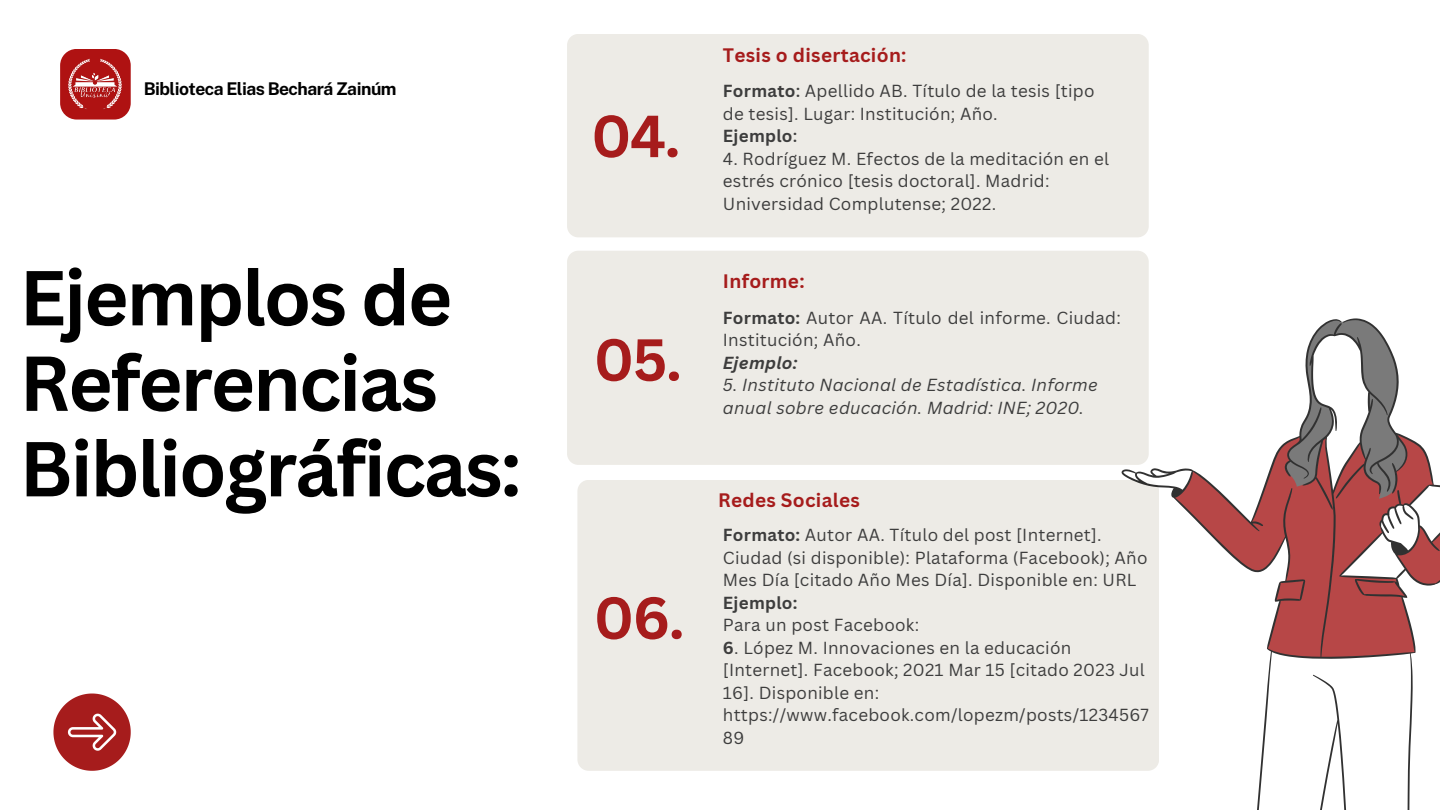
<style>
.page{position:relative;width:1440px;height:810px;background:#fff}
.page>*{position:absolute;margin:0;border:0;box-sizing:border-box;transform-origin:0 0}
.t1{font:700 76px/85.5px "Canva Sans";letter-spacing:-.025em;color:#000}
.t2{font:700 58px "Canva Sans";color:#a61c1c}
.t3{font:700 19px "Canva Sans";letter-spacing:.015em;color:#a61c1c}
.t4{font:700 17.5px "Public Sans";letter-spacing:-.03em;color:#000}
.t5{font:17px/22.5px "Canva Sans";letter-spacing:.015em;color:#3d3d3d}
.t6{font:italic 17px/22.5px "Canva Sans";letter-spacing:.015em;color:#3d3d3d}
.t7{font:700 17px "Canva Sans";letter-spacing:.015em;color:#3d3d3d}
.t8{font:italic 700 17px "Canva Sans";letter-spacing:.015em;color:#3d3d3d}
.s1{font-weight:700}
.s2{font-weight:500}
</style>
<div class="page">
<div style="left:567px;top:34px;width:582px;height:203px;background:#edebe6"></div>
<div style="left:567px;top:251px;width:582px;height:214px;background:#edebe6"></div>
<div style="left:577px;top:480px;width:545px;height:291px;background:#edebe6"></div>
<svg style="left:53px;top:694px;width:78px;height:77px"></svg>
<div style="left:60px;top:49px;width:71px;height:71px;background:#af1212;border-radius:16px"></div>
<img style="left:68px;top:58px;width:54px;height:51px">
<svg style="left:1122px;top:318px;width:318px;height:492px"></svg>
<p class="t4" style="left:144px;top:78px;width:254px">Biblioteca Elias Bechará Zainúm</p>
<p class="t1" style="left:20px;top:253px;width:503px">Ejemplos de<br>Referencias<br>Bibliográficas:</p>
<h2 class="t2" style="left:591px;top:95px;width:91px">04.</h2>
<h3 class="t2" style="left:594px;top:319px;width:90px">05.</h3>
<p class="t2" style="left:594px;top:577px;width:92px">06.</p>
<p class="t3" style="left:723px;top:42px;width:185px">Tesis o disertación:</p>
<p class="t5" style="left:723px;top:79px;width:373px"><span class="s1">Formato</span><span class="s2">:</span> Apellido AB. Título de la tesis [tipo de tesis]. Lugar: Institución; Año.</p>
<h3 class="t7" style="left:723px;top:124px;width:76px">Ejemplo<span class="s2">:</span></h3>
<h1 class="t5" style="left:723px;top:147px;width:388px">4. Rodríguez M. Efectos de la meditación en el estrés crónico [tesis doctoral]. Madrid:<br>Universidad Complutense; 2022.</h1>
<h2 class="t3" style="left:723px;top:268px;width:83px">Informe:</h2>
<h3 class="t5" style="left:723px;top:306px;width:399px"><span class="s1">Formato:</span> Autor AA. Título del informe. Ciudad:<br>Institución; Año.</h3>
<p class="t8" style="left:723px;top:351px;width:76px">Ejemplo:</p>
<p class="t6" style="left:723px;top:373px;width:377px">5. Instituto Nacional de Estadística. Informe anual sobre educación. Madrid: INE; 2020.</p>
<p class="t3" style="left:718px;top:487px;width:143px">Redes Sociales</p>
<p class="t5" style="left:723px;top:523px;width:426px"><span class="s1">Formato:</span> Autor AA. Título del post [Internet].<br>Ciudad (si disponible): Plataforma (Facebook); Año<br>Mes Día [citado Año Mes Día]. Disponible en: URL</p>
<h2 class="t7" style="left:723px;top:590px;width:76px">Ejemplo:</h2>
<h3 class="t5" style="left:723px;top:613px;width:198px">Para un post Facebook:</h3>
<p class="t5" style="left:723px;top:636px;width:428px"><span class="s1">6</span>. López M. Innovaciones en la educación [Internet]. Facebook; 2021 Mar 15 [citado 2023 Jul 16]. Disponible en: https://www.facebook.com/lopezm/posts/1234567<br>89</p>
</div>
